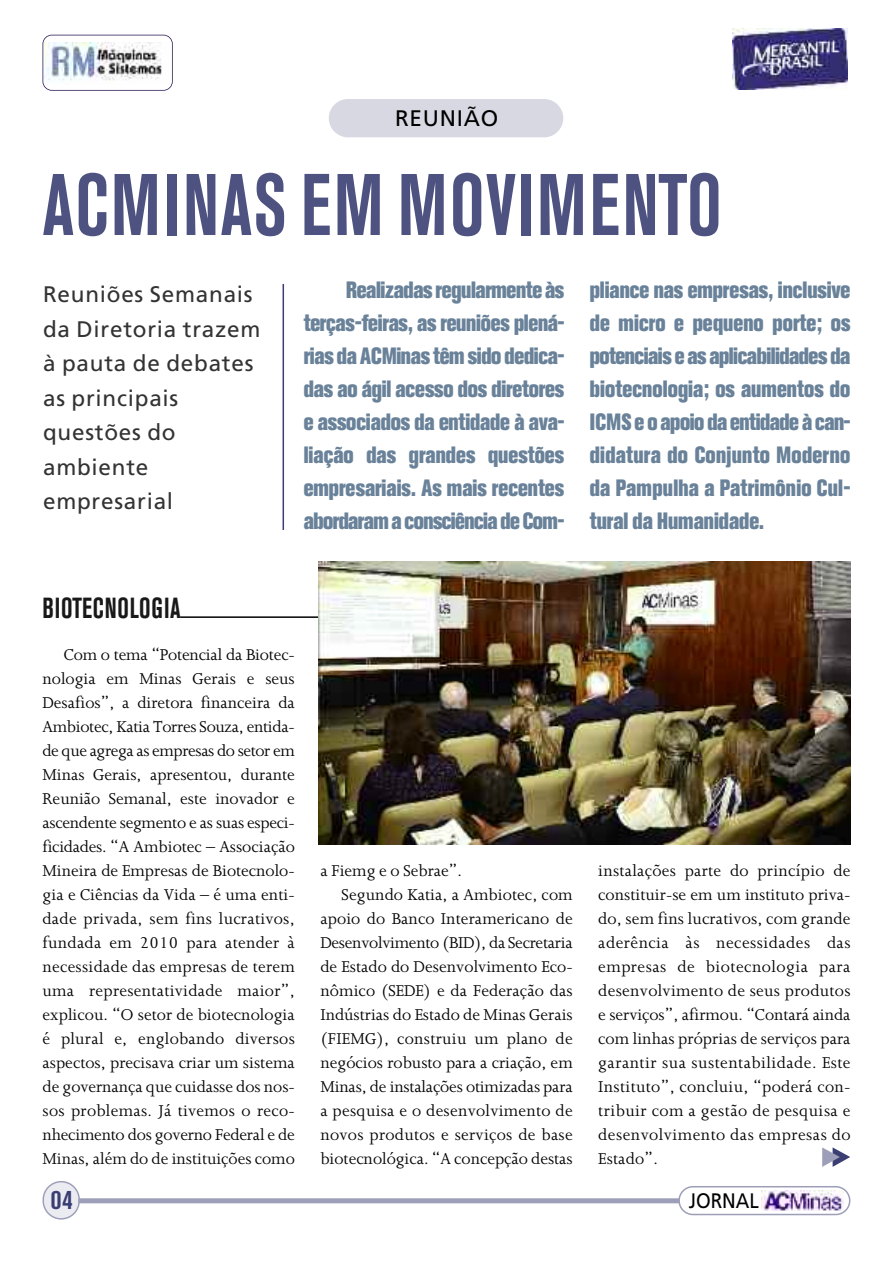
<style>
.page{position:relative;width:893px;height:1263px;background:#fff}
.page>*{position:absolute;margin:0;border:0;box-sizing:border-box;transform-origin:0 0}
.t1{font:700 condensed 86.4px "Akzidenz Grotesk BE";letter-spacing:.035em;color:#4e5280;scale:.83 1}
.t2{font:700 condensed 28.8px "Akzidenz Grotesk BE";letter-spacing:.035em;color:#191919;scale:.83 1}
.t3{font:700 condensed 27px "Akzidenz Grotesk BE";color:#3a3e72}
.t4{font:800 23.4px/33px "Akzidenz Grotesk BE";color:#698299;text-align:justify;scale:.83 1}
.t5{font:22.5px/34.5px "Frutiger";letter-spacing:.035em;color:#333}
.t6{font:22.5px "Frutiger";letter-spacing:.035em;color:#000}
.t7{font:21px "Frutiger";color:#000;scale:.9 1}
.t8{font:18px/24px "Joanna";letter-spacing:.005em;color:#000;text-align:justify}
.t9{font:18px "Joanna";letter-spacing:-.015em;color:#000}
</style>
<div class="page">
<div style="left:75px;top:1198px;width:756px;height:5px;background:#9d9fb8;border-radius:3px"></div>
<svg style="left:43px;top:1181px;width:37px;height:38px"></svg>
<svg style="left:678px;top:1186px;width:172px;height:29px"></svg>
<img style="left:761px;top:1191px;width:82px;height:20px">
<img style="left:46px;top:43px;width:116px;height:38px">
<div style="left:43px;top:35px;width:130px;height:56px;border:2px solid #271652;border-radius:9px"></div>
<img style="left:732px;top:28px;width:115px;height:62px">
<div style="left:329px;top:99px;width:234px;height:38px;background:#d8d8e3;border-radius:19px"></div>
<hr style="left:180px;top:616px;width:670px;height:2px;background:#000">
<hr style="left:283px;top:284px;width:1px;height:246px;background:#3a3e72">
<svg style="left:822px;top:1147px;width:28px;height:20px"></svg>
<img style="left:319px;top:562px;width:531px;height:282px">
<p class="t6" style="left:395px;top:109px;width:105px">REUNIÃO</p>
<h1 class="t1" style="left:42px;top:174px;width:820px">ACMINAS EM MOVIMENTO</h1>
<p class="t5" style="left:43px;top:279px;width:219px">Reuniões Semanais da Diretoria trazem à pauta de debates as principais questões do ambiente empresarial</p>
<p class="t4" style="left:304px;top:276px;width:315px;text-indent:43px">Realizadas regularmente às terças-feiras, as reuniões plená&shy;rias da ACMinas têm sido dedica&shy;das ao ágil acesso dos diretores e associados da entidade à ava&shy;liação das grandes questões empresariais. As mais recentes abordaram a consciência de Com-</p>
<p class="t4" style="left:590px;top:276px;width:315px">pliance nas empresas, inclusive de micro e pequeno porte; os potenciais e as aplicabilidades da biotecnologia; os aumentos do ICMS e o apoio da entidade à can&shy;didatura do Conjunto Moderno da Pampulha a Patrimônio Cul&shy;tural da Humanidade.</p>
<h2 class="t2" style="left:42px;top:597px;width:168px">BIOTECNOLOGIA</h2>
<p class="t8" style="left:43px;top:644px;width:254px;text-indent:21px">Com o tema “Potencial da Biotec&shy;nologia em Minas Gerais e seus Desafios”, a diretora financeira da Ambiotec, Katia Torres Souza, entida&shy;de que agrega as empresas do setor em Minas Gerais, apresentou, durante Reunião Semanal, este inovador e ascendente segmento e as suas especi&shy;ficidades. “A Ambiotec – Associação Mineira de Empresas de Biotecnolo&shy;gia e Ciências da Vida – é uma enti&shy;dade privada, sem fins lucrativos, fundada em 2010 para atender à necessidade das empresas de terem uma representatividade maior”, explicou. “O setor de biotecnologia é plural e, englobando diversos aspectos, precisava criar um sistema de governança que cuidasse dos nos&shy;sos problemas. Já tivemos o reco&shy;nhecimento dos governo Federal e de Minas, além do de instituições como</p>
<p class="t8" style="left:320px;top:860px;width:143px">a Fiemg e o Sebrae”.</p>
<p class="t8" style="left:342px;top:884px;width:233px">Segundo Katia, a Ambiotec, com</p>
<p class="t8" style="left:320px;top:908px;width:254px">apoio do Banco Interamericano de</p>
<p class="t9" style="left:320px;top:935px;width:254px">Desenvolvimento (BID), da Secretaria</p>
<p class="t8" style="left:320px;top:956px;width:254px">de Estado do Desenvolvimento Eco-</p>
<p class="t8" style="left:320px;top:980px;width:254px">nômico (SEDE) e da Federação das</p>
<p class="t8" style="left:320px;top:1004px;width:254px">Indústrias do Estado de Minas Gerais</p>
<p class="t8" style="left:320px;top:1028px;width:254px">(FIEMG), construiu um plano de</p>
<p class="t8" style="left:320px;top:1052px;width:254px">negócios robusto para a criação, em</p>
<p class="t8" style="left:320px;top:1076px;width:254px">Minas, de instalações otimizadas para</p>
<p class="t8" style="left:320px;top:1100px;width:254px">a pesquisa e o desenvolvimento de</p>
<p class="t8" style="left:320px;top:1124px;width:254px">novos produtos e serviços de base</p>
<p class="t8" style="left:320px;top:1148px;width:254px">biotecnológica. “A concepção destas</p>
<p class="t8" style="left:598px;top:860px;width:254px">instalações parte do princípio de constituir-se em um instituto priva&shy;do, sem fins lucrativos, com grande aderência às necessidades das empresas de biotecnologia para desenvolvimento de seus produtos e serviços”, afirmou. “Contará ainda com linhas próprias de serviços para garantir sua sustentabilidade. Este Instituto”, concluiu, “poderá con&shy;tribuir com a gestão de pesquisa e desenvolvimento das empresas do Estado”.</p>
<h3 class="t3" style="left:51px;top:1189px;width:24px">04</h3>
<p class="t7" style="left:689px;top:1192px;width:80px">JORNAL</p>
</div>
